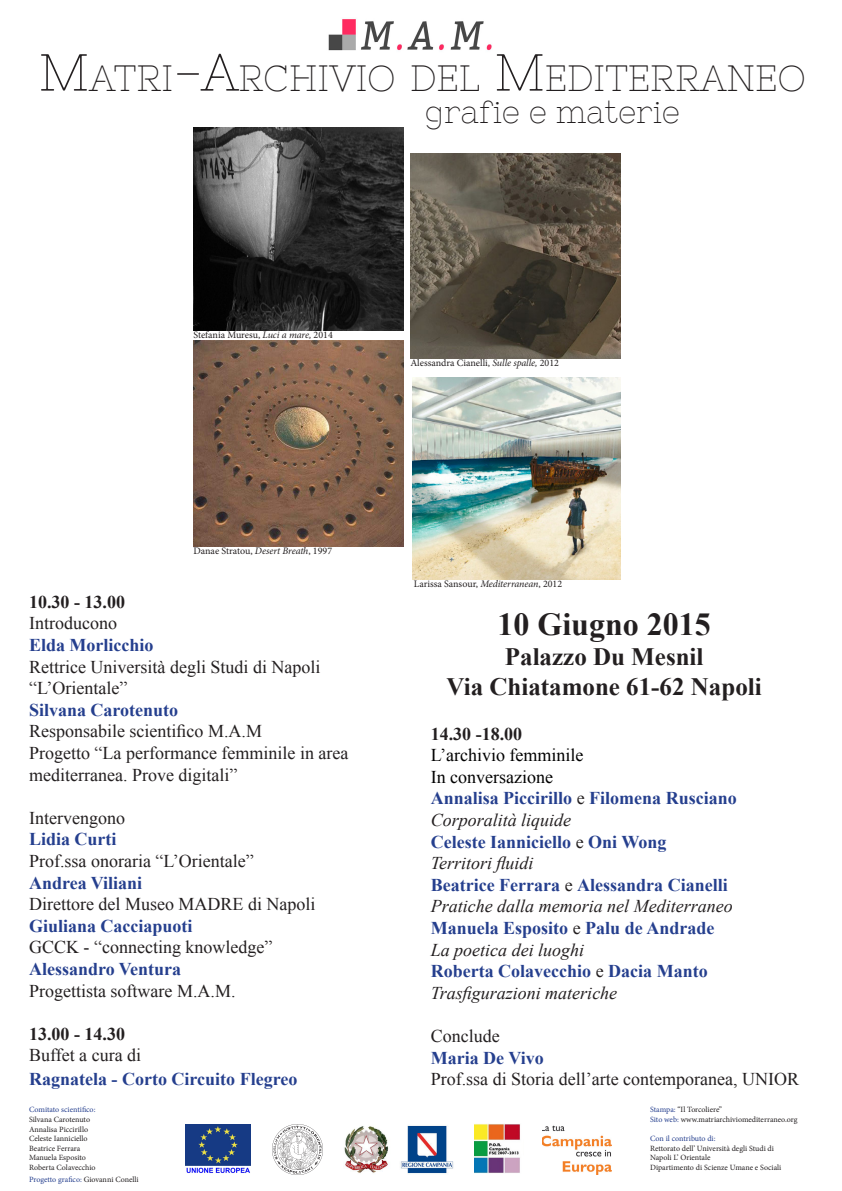
<style>
.page{position:relative;width:842px;height:1191px;background:#fff}
.page>*{position:absolute;margin:0;border:0;box-sizing:border-box;transform-origin:0 0}
.t1{font:36.4px "Nixie One";color:#231f20}
.t2{font:32px "Nixie One";color:#231f20}
.t3{font:700 32px "Times New Roman";color:#231f20}
.t4{font:700 25px "Times New Roman";color:#231f20}
.t5{font:18px "Times New Roman";color:#231f20}
.t6{font:700 18px "Times New Roman";color:#253f8e}
.t7{font:italic 18px "Times New Roman";color:#231f20}
.t8{font:18px "Times New Roman";color:#000}
.t9{font:700 18px "Times New Roman";color:#231f20}
.t10{font:10px "Minion Pro";color:#231f20}
.t11{font:8px "Minion Pro";color:#231f20}
.t12{font:8px "Minion Pro";color:#253f8e}
.s1{font-size:52px}
.s2{font-style:italic}
.s3{color:#231f20}
.s4{font-weight:400;color:#231f20}
.s5{color:#253f8e}
</style>
<div class="page">
<img style="left:193px;top:128px;width:210px;height:202px">
<img style="left:410px;top:153px;width:210px;height:206px">
<img style="left:193px;top:341px;width:210px;height:205px">
<img style="left:412px;top:377px;width:208px;height:203px">
<img style="left:328px;top:19px;width:164px;height:32px">
<img style="left:185px;top:1124px;width:66px;height:49px">
<img style="left:344px;top:1126px;width:45px;height:47px">
<img style="left:272px;top:1124px;width:50px;height:50px">
<img style="left:543px;top:1125px;width:68px;height:49px">
<img style="left:474px;top:1124px;width:46px;height:50px">
<img style="left:400px;top:1125px;width:54px;height:49px">
<p class="t1" style="left:39px;top:57px;width:769px"><span class="s1">M</span>ATRI<span class="s1">-A</span>RCHIVIO DEL <span class="s1">M</span>EDITERRANEO</p>
<p class="t2" style="left:425px;top:94px;width:257px">grafie e materie</p>
<p class="t10" style="left:193px;top:328px;width:141px">Stefania Muresu, <span class="s2">Luci a mare,</span> 2014</p>
<p class="t10" style="left:410px;top:356px;width:150px">Alessandra Cianelli, <span class="s2">Sulle spalle,</span> 2012</p>
<p class="t10" style="left:193px;top:544px;width:140px">Danae Stratou, <span class="s2">Desert Breath</span>, 1997</p>
<p class="t9" style="left:29px;top:588px;width:97px">10.30 - 13.00</p>
<p class="t5" style="left:29px;top:610px;width:89px">Introducono</p>
<p class="t6" style="left:29px;top:632px;width:126px">Elda Morlicchio</p>
<p class="t5" style="left:29px;top:654px;width:293px">Rettrice Università degli Studi di Napoli</p>
<p class="t5" style="left:29px;top:675px;width:100px">“L’Orientale”</p>
<p class="t6" style="left:29px;top:696px;width:151px">Silvana Carotenuto</p>
<p class="t5" style="left:29px;top:718px;width:234px">Responsabile scientifico M.A.M</p>
<p class="t5" style="left:29px;top:740px;width:321px">Progetto “La performance femminile in area</p>
<p class="t5" style="left:29px;top:762px;width:210px">mediterranea. Prove digitali”</p>
<p class="t5" style="left:29px;top:805px;width:97px">Intervengono</p>
<p class="t6" style="left:29px;top:826px;width:89px">Lidia Curti</p>
<p class="t5" style="left:29px;top:848px;width:226px">Prof.ssa onoraria “L’Orientale”</p>
<p class="t6" style="left:29px;top:869px;width:115px">Andrea Viliani</p>
<p class="t5" style="left:29px;top:891px;width:288px">Direttore del Museo MADRE di Napoli</p>
<p class="t6" style="left:29px;top:912px;width:165px">Giuliana Cacciapuoti</p>
<p class="t5" style="left:29px;top:934px;width:245px">GCCK - “connecting knowledge”</p>
<p class="t6" style="left:29px;top:956px;width:154px">Alessandro Ventura</p>
<p class="t5" style="left:29px;top:978px;width:208px">Progettista software M.A.M.</p>
<p class="t9" style="left:29px;top:1020px;width:97px">13.00 - 14.30</p>
<p class="t5" style="left:29px;top:1042px;width:114px">Buffet a cura di</p>
<p class="t6" style="left:29px;top:1066px;width:270px">Ragnatela - Corto Circuito Flegreo</p>
<p class="t12" style="left:29px;top:1104px;width:68px">Comitato scientifico:</p>
<p class="t11" style="left:29px;top:1114px;width:63px">Silvana Carotenuto</p>
<p class="t11" style="left:29px;top:1123px;width:61px">Annalisa Piccirillo</p>
<p class="t11" style="left:29px;top:1133px;width:60px">Celeste Ianniciello</p>
<p class="t11" style="left:29px;top:1143px;width:53px">Beatrice Ferrara</p>
<p class="t11" style="left:29px;top:1152px;width:58px">Manuela Esposito</p>
<p class="t11" style="left:29px;top:1162px;width:68px">Roberta Colavecchio</p>
<p class="t12" style="left:29px;top:1174px;width:111px">Progetto grafico: <span class="s3">Giovanni Conelli</span></p>
<p class="t10" style="left:414px;top:577px;width:150px">Larissa Sansour, <span class="s2">Mediterranean</span>, 2012</p>
<p class="t3" style="left:497px;top:601px;width:215px">10 Giugno 2015</p>
<p class="t4" style="left:505px;top:639px;width:200px">Palazzo Du Mesnil</p>
<p class="t4" style="left:447px;top:669px;width:317px">Via Chiatamone 61-62 Napoli</p>
<p class="t9" style="left:431px;top:720px;width:93px">14.30 -18.00</p>
<p class="t8" style="left:431px;top:742px;width:154px">L’archivio femminile</p>
<p class="t8" style="left:431px;top:764px;width:124px">In conversazione</p>
<p class="t6" style="left:431px;top:785px;width:307px">Annalisa Piccirillo <span class="s4">e</span> Filomena Rusciano</p>
<p class="t7" style="left:431px;top:807px;width:142px">Corporalità liquide</p>
<p class="t6" style="left:431px;top:828px;width:237px">Celeste Ianniciello <span class="s4">e</span> Oni Wong</p>
<p class="t7" style="left:431px;top:850px;width:104px">Territori fluidi</p>
<p class="t6" style="left:431px;top:871px;width:298px">Beatrice Ferrara <span class="s4">e</span> Alessandra Cianelli</p>
<p class="t7" style="left:431px;top:894px;width:303px">Pratiche dalla memoria nel Mediterraneo</p>
<p class="t6" style="left:431px;top:915px;width:285px">Manuela Esposito <span class="s4">e</span> Palu de Andrade</p>
<p class="t7" style="left:431px;top:937px;width:155px">La poetica dei luoghi</p>
<p class="t6" style="left:431px;top:958px;width:278px">Roberta Colavecchio <span class="s4">e</span> Dacia Manto</p>
<p class="t7" style="left:431px;top:980px;width:188px">Trasfigurazioni materiche</p>
<p class="t5" style="left:431px;top:1023px;width:70px">Conclude</p>
<p class="t6" style="left:431px;top:1044px;width:114px">Maria De Vivo</p>
<p class="t5" style="left:431px;top:1066px;width:370px">Prof.ssa di Storia dell’arte contemporanea, UNIOR</p>
<p class="t11" style="left:650px;top:1104px;width:74px"><span class="s5">Stampa:</span> “Il Torcoliere”</p>
<p class="t11" style="left:650px;top:1114px;width:149px"><span class="s5">Sito web:</span> www.matriarchiviomediterraneo.org</p>
<p class="t12" style="left:650px;top:1133px;width:67px">Con il contributo di:</p>
<p class="t11" style="left:650px;top:1143px;width:125px">Rettorato dell’ Università degli Studi di</p>
<p class="t11" style="left:650px;top:1152px;width:62px">Napoli L’ Orientale</p>
<p class="t11" style="left:650px;top:1162px;width:133px">Dipartimento di Scienze Umane e Sociali</p>
</div>
